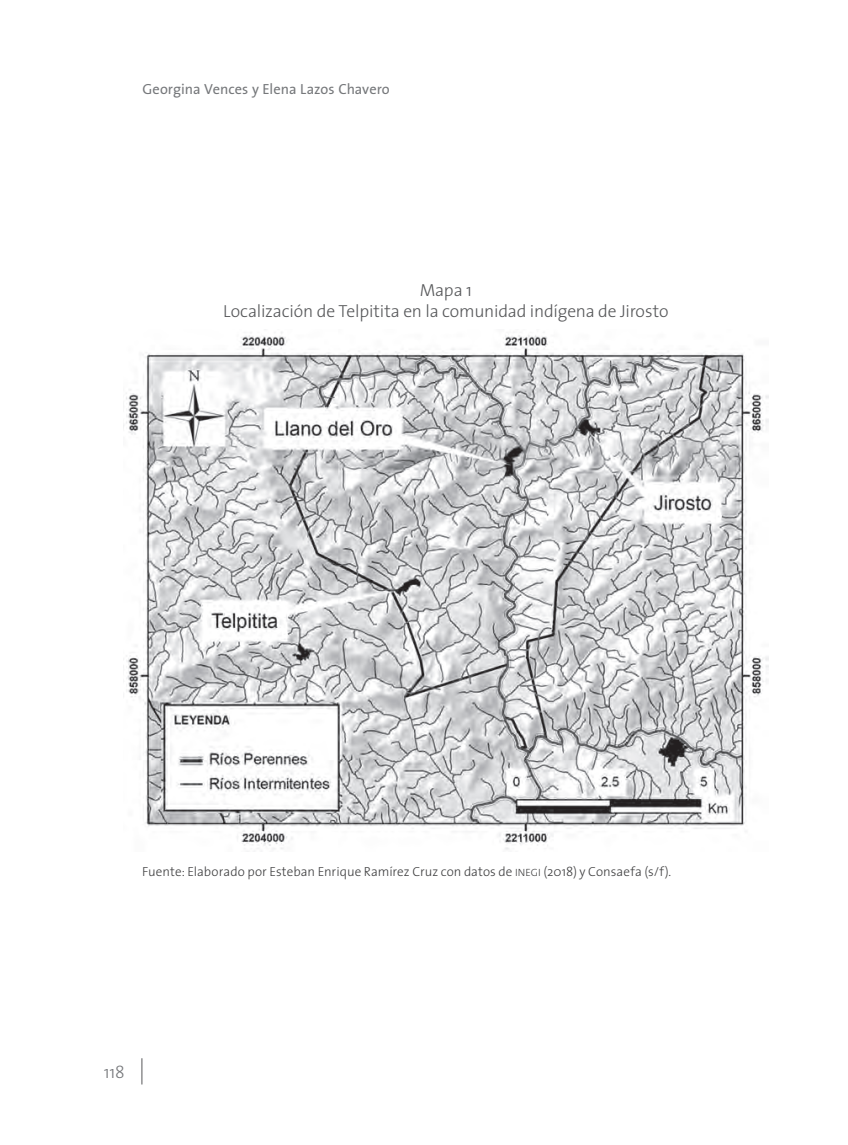
<style>
.page{position:relative;width:848px;height:1145px;background:#fff}
.page>*{position:absolute;margin:0;border:0;box-sizing:border-box;transform-origin:0 0}
.t1{font:300 17.5px/21px "The Sans";letter-spacing:-.01em;color:#57585a;text-align:center}
.t2{font:300 17.5px "The Sans";color:#76787b}
.t3{font:14.35px "The Sans";color:#76787b}
.t4{font:300 13.12px "The Sans";letter-spacing:.005em;color:#3e3e3f}
.s1{font-family:"The Sans Light SC800";font-weight:400;font-size:10.5px}
</style>
<div class="page">
<svg style="left:141px;top:1058px;width:1px;height:26px"></svg>
<img style="left:123px;top:332px;width:645px;height:518px">
<p class="t3" style="left:142px;top:77px;width:249px">Georgina Vences y Elena Lazos Chavero</p>
<h1 class="t1" style="left:223px;top:279px;width:447px">Mapa 1<br>Localización de Telpitita en la comunidad indígena de Jirosto</h1>
<p class="t4" style="left:142px;top:861px;width:530px">Fuente: Elaborado por Esteban Enrique Ramírez Cruz con datos de <span class="s1">inegi</span> (2018) y Consaefa (s/f).</p>
<h1 class="t2" style="left:104px;top:1058px;width:22px">118</h1>
</div>
